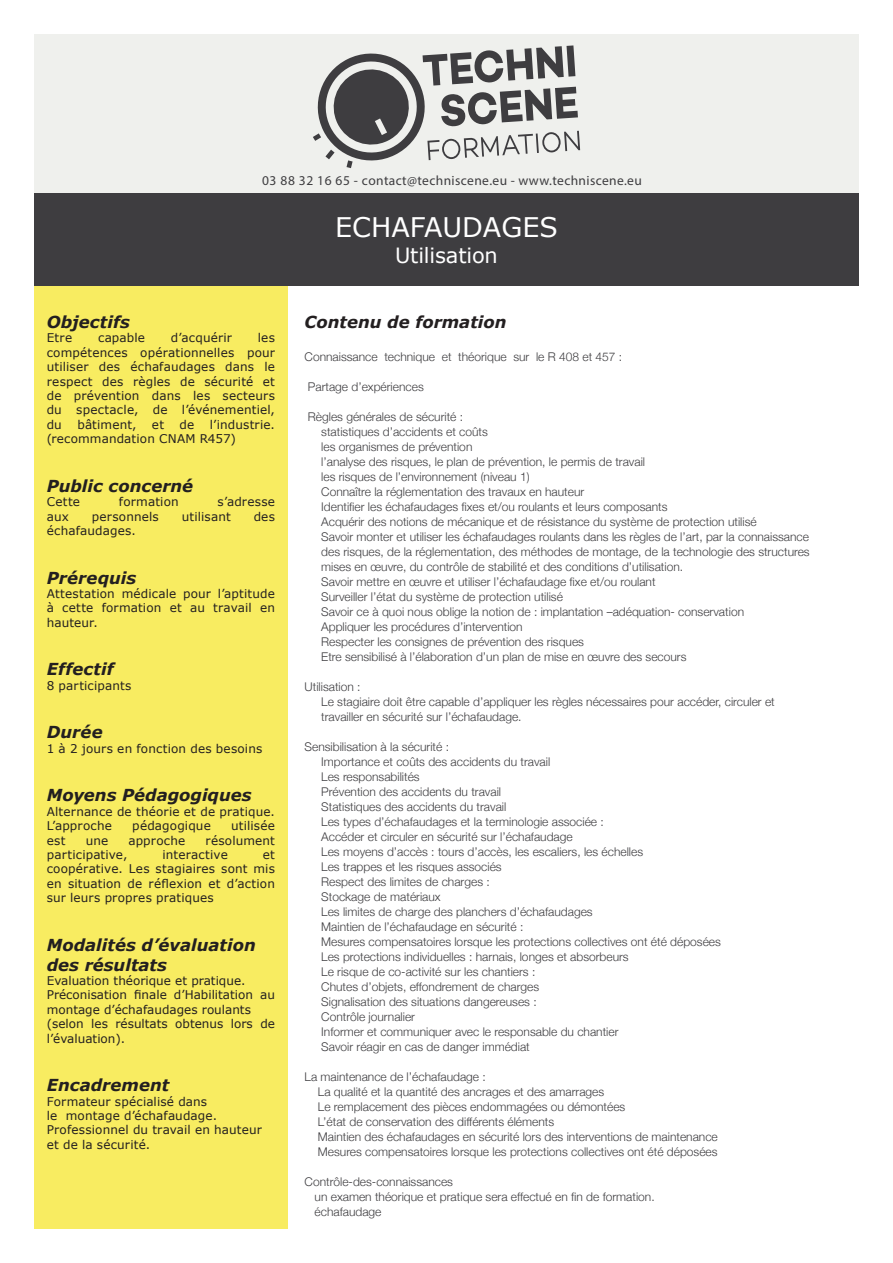
<style>
.page{position:relative;width:893px;height:1263px;background:#fff}
.page>*{position:absolute;margin:0;border:0;box-sizing:border-box;transform-origin:0 0}
.t1{font:27px "Verdana";color:#fff}
.t2{font:21px "Verdana";letter-spacing:-.01em;color:#fff}
.t3{font:italic 700 16.5px/19.8px "Verdana";color:#231f20}
.t4{font:13.5px "Myriad Pro";letter-spacing:.03em;color:#3e3d40}
.t5{font:300 12px/15px "Helvetica Neue";color:#3e3d40}
.t6{font:12px/14.4px "Verdana";letter-spacing:.01em;color:#231f20}
</style>
<div class="page">
<div style="left:34px;top:34px;width:825px;height:159px;background:#eff0ed"></div>
<div style="left:34px;top:286px;width:254px;height:943px;background:#f8ec61"></div>
<div style="left:34px;top:193px;width:825px;height:93px;background:#3e3d40"></div>
<svg style="left:313px;top:45px;width:267px;height:123px"></svg>
<p class="t4" style="left:262px;top:173px;width:381px">03 88 32 16 65 - contact@techniscene.eu - www.techniscene.eu</p>
<h3 class="t3" style="left:47px;top:312px;width:85px">Objectifs</h3>
<p class="t6" style="left:47px;top:331px;width:27px">Etre</p>
<p class="t6" style="left:98px;top:331px;width:49px">capable</p>
<p class="t6" style="left:171px;top:331px;width:62px">d’acquérir</p>
<p class="t6" style="left:47px;top:331px;width:230px;text-align:justify;text-indent:211px">les compétences opérationnelles pour utiliser des échafaudages dans le respect des règles de sécurité et de prévention dans les secteurs du spectacle, de l’événementiel, du</p>
<p class="t6" style="left:77px;top:417px;width:61px">bâtiment,</p>
<p class="t6" style="left:152px;top:417px;width:14px">et</p>
<p class="t6" style="left:180px;top:417px;width:16px">de</p>
<p class="t6" style="left:47px;top:417px;width:230px;text-indent:163px">l’industrie. (recommandation CNAM R457)</p>
<h3 class="t3" style="left:47px;top:475px;width:148px">Public concerné</h3>
<p class="t6" style="left:47px;top:494px;width:35px">Cette</p>
<p class="t6" style="left:119px;top:494px;width:61px">formation</p>
<p class="t6" style="left:218px;top:494px;width:59px">s’adresse</p>
<p class="t6" style="left:47px;top:509px;width:24px">aux</p>
<p class="t6" style="left:92px;top:509px;width:69px">personnels</p>
<p class="t6" style="left:182px;top:509px;width:50px">utilisant</p>
<p class="t6" style="left:254px;top:509px;width:23px">des</p>
<p class="t6" style="left:47px;top:523px;width:91px">échafaudages.</p>
<h3 class="t3" style="left:47px;top:567px;width:91px">Prérequis</h3>
<p class="t6" style="left:47px;top:586px;width:230px;text-align:justify">Attestation médicale pour l’aptitude à cette formation et au travail en hauteur.</p>
<h3 class="t3" style="left:47px;top:659px;width:68px">Effectif</h3>
<p class="t6" style="left:47px;top:678px;width:86px">8 participants</p>
<h3 class="t3" style="left:47px;top:722px;width:57px">Durée</h3>
<p class="t6" style="left:47px;top:741px;width:217px">1 à 2 jours en fonction des besoins</p>
<h3 class="t3" style="left:47px;top:785px;width:206px">Moyens Pédagogiques</h3>
<p class="t6" style="left:47px;top:804px;width:230px">Alternance de théorie et de pratique.<br>L’approche</p>
<p class="t6" style="left:132px;top:818px;width:80px">pédagogique</p>
<p class="t6" style="left:231px;top:818px;width:45px">utilisée</p>
<p class="t6" style="left:47px;top:833px;width:20px">est</p>
<p class="t6" style="left:86px;top:833px;width:24px">une</p>
<p class="t6" style="left:128px;top:833px;width:58px">approche</p>
<p class="t6" style="left:206px;top:833px;width:71px">résolument</p>
<p class="t6" style="left:47px;top:847px;width:82px">participative,</p>
<p class="t6" style="left:163px;top:847px;width:67px">interactive</p>
<p class="t6" style="left:47px;top:847px;width:230px;text-align:justify;text-indent:216px">et coopérative. Les stagiaires sont mis en situation de réflexion et d’action sur leurs propres pratiques</p>
<h3 class="t3" style="left:47px;top:934px;width:211px">Modalités d’évaluation des résultats</h3>
<p class="t6" style="left:47px;top:973px;width:230px">Evaluation théorique et pratique.<br>Préconisation finale d’Habilitation au montage d’échafaudages roulants (selon les résultats obtenus lors de l’évaluation).</p>
<h3 class="t3" style="left:47px;top:1075px;width:124px">Encadrement</h3>
<p class="t6" style="left:47px;top:1094px;width:217px">Formateur spécialisé dans<br>le montage d’échafaudage.<br>Professionnel du travail en hauteur et de la sécurité.</p>
<h1 class="t1" style="left:335px;top:209px;width:224px">ECHAFAUDAGES</h1>
<h2 class="t2" style="left:395px;top:240px;width:104px">Utilisation</h2>
<h3 class="t3" style="left:305px;top:311px;width:203px">Contenu de formation</h3>
<p class="t5" style="left:305px;top:348px;width:319px">Connaissance technique et théorique sur le R 408 et 457 :</p>
<p class="t5" style="left:308px;top:378px;width:117px">Partage d’expériences</p>
<p class="t5" style="left:321px;top:408px;width:490px;text-indent:-13px">Règles générales de sécurité :<br>statistiques d’accidents et coûts<br>les organismes de prévention<br>l’analyse des risques, le plan de prévention, le permis de travail<br>les risques de l’environnement (niveau 1)<br>Connaître la réglementation des travaux en hauteur<br>Identifier les échafaudages fixes et/ou roulants et leurs composants<br>Acquérir des notions de mécanique et de résistance du système de protection utilisé<br>Savoir monter et utiliser les échafaudages roulants dans les règles de l’art, par la connaissance des risques, de la réglementation, des méthodes de montage, de la technologie des structures mises en œuvre, du contrôle de stabilité et des conditions d’utilisation.<br>Savoir mettre en œuvre et utiliser l’échafaudage fixe et/ou roulant<br>Surveiller l’état du système de protection utilisé<br>Savoir ce à quoi nous oblige la notion de : implantation –adéquation- conservation<br>Appliquer les procédures d’intervention<br>Respecter les consignes de prévention des risques<br>Etre sensibilisé à l’élaboration d’un plan de mise en œuvre des secours</p>
<p class="t5" style="left:321px;top:678px;width:455px;text-indent:-17px">Utilisation :<br>Le stagiaire doit être capable d’appliquer les règles nécessaires pour accéder, circuler et travailler en sécurité sur l’échafaudage.</p>
<p class="t5" style="left:321px;top:738px;width:401px;text-indent:-17px">Sensibilisation à la sécurité :<br>Importance et coûts des accidents du travail<br>Les responsabilités<br>Prévention des accidents du travail<br>Statistiques des accidents du travail<br>Les types d’échafaudages et la terminologie associée :<br>Accéder et circuler en sécurité sur l’échafaudage<br>Les moyens d’accès : tours d’accès, les escaliers, les échelles<br>Les trappes et les risques associés<br>Respect des limites de charges :<br>Stockage de matériaux<br>Les limites de charge des planchers d’échafaudages<br>Maintien de l’échafaudage en sécurité :<br>Mesures compensatoires lorsque les protections collectives ont été déposées Les protections individuelles : harnais, longes et absorbeurs<br>Le risque de co-activité sur les chantiers :<br>Chutes d’objets, effondrement de charges<br>Signalisation des situations dangereuses :<br>Contrôle journalier<br>Informer et communiquer avec le responsable du chantier<br>Savoir réagir en cas de danger immédiat</p>
<p class="t5" style="left:318px;top:1068px;width:401px;text-indent:-13px">La maintenance de l’échafaudage :<br>La qualité et la quantité des ancrages et des amarrages<br>Le remplacement des pièces endommagées ou démontées<br>L’état de conservation des différents éléments<br>Maintien des échafaudages en sécurité lors des interventions de maintenance Mesures compensatoires lorsque les protections collectives ont été déposées</p>
<p class="t5" style="left:315px;top:1173px;width:342px;text-indent:-10px">Contrôle-des-connaissances<br>un examen théorique et pratique sera effectué en fin de formation. échafaudage</p>
</div>
